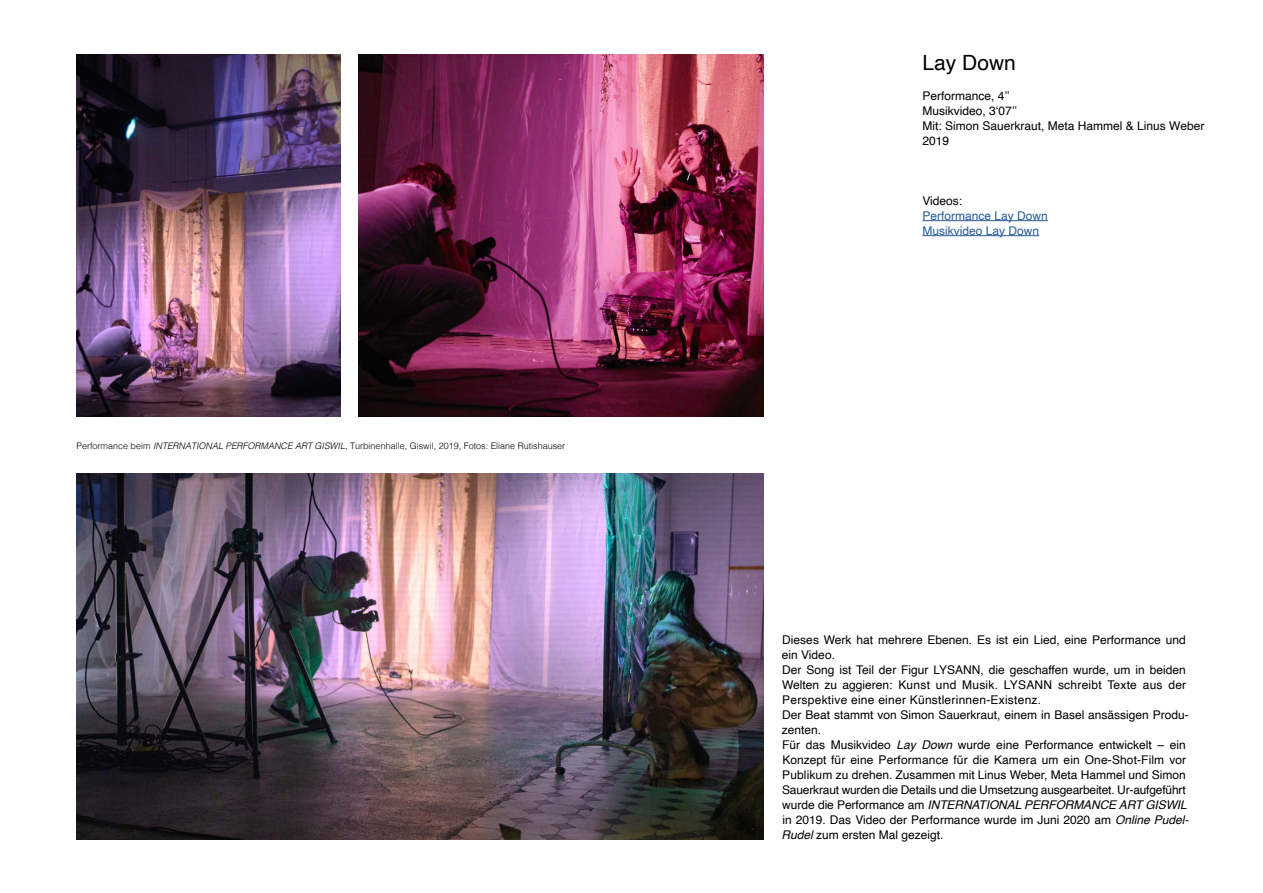
<style>
.page{position:relative;width:1263px;height:893px;background:#fff}
.page>*{position:absolute;margin:0;border:0;box-sizing:border-box;transform-origin:0 0}
.t1{font:21px "Helvetica";color:#000}
.t2{font:12px/15px "Helvetica";color:#000}
.t3{font:12px/15px "Helvetica";color:#275b9b}
.t4{font:300 9px "Helvetica";color:#000}
.s1{font-style:italic}
</style>
<div class="page">
<img style="left:77px;top:474px;width:686px;height:365px">
<hr style="left:922px;top:220px;width:126px;height:1px;background:#275b9b">
<hr style="left:922px;top:235px;width:117px;height:1px;background:#275b9b">
<img style="left:77px;top:54px;width:263px;height:363px">
<img style="left:358px;top:54px;width:405px;height:363px">
<p class="t4" style="left:77px;top:438px;width:490px">Performance beim <span class="s1">INTERNATIONAL PERFORMANCE ART GISWIL</span>, Turbinenhalle, Giswil, 2019, Fotos: Eliane Rutishauser</p>
<h1 class="t1" style="left:922px;top:46px;width:95px">Lay Down</h1>
<p class="t2" style="left:922px;top:88px;width:283px">Performance, 4’’<br>Musikvideo, 3‘07’’<br>Mit: Simon Sauerkraut, Meta Hammel &amp; Linus Weber<br>2019</p>
<p class="t2" style="left:922px;top:193px;width:41px">Videos:</p>
<p class="t3" style="left:922px;top:208px;width:127px">Performance Lay Down<br>Musikvideo Lay Down</p>
<p class="t2" style="left:781px;top:632px;width:409px">Dieses Werk hat mehrere Ebenen. Es ist ein Lied, eine Performance und ein Video.<br>Der Song ist Teil der Figur LYSANN, die geschaffen wurde, um in beiden Welten zu aggieren: Kunst und Musik. LYSANN schreibt Texte aus der Perspektive eine einer Künstlerinnen-Existenz.<br>Der Beat stammt von Simon Sauerkraut, einem in Basel ansässigen Produ&shy;zenten.<br>Für das Musikvideo <span class="s1">Lay Down</span> wurde eine Performance entwickelt – ein Konzept für eine Performance für die Kamera um ein One-Shot-Film vor Publikum zu drehen. Zusammen mit Linus Weber, Meta Hammel und Simon Sauerkraut wurden die Details und die Umsetzung ausgearbeitet. Ur-aufgeführt wurde die Performance am <span class="s1">INTERNATIONAL PERFORMANCE ART GISWIL </span>in 2019. Das Video der Performance wurde im Juni 2020 am <span class="s1">Online Pudel-Rudel</span> zum ersten Mal gezeigt.</p>
</div>
